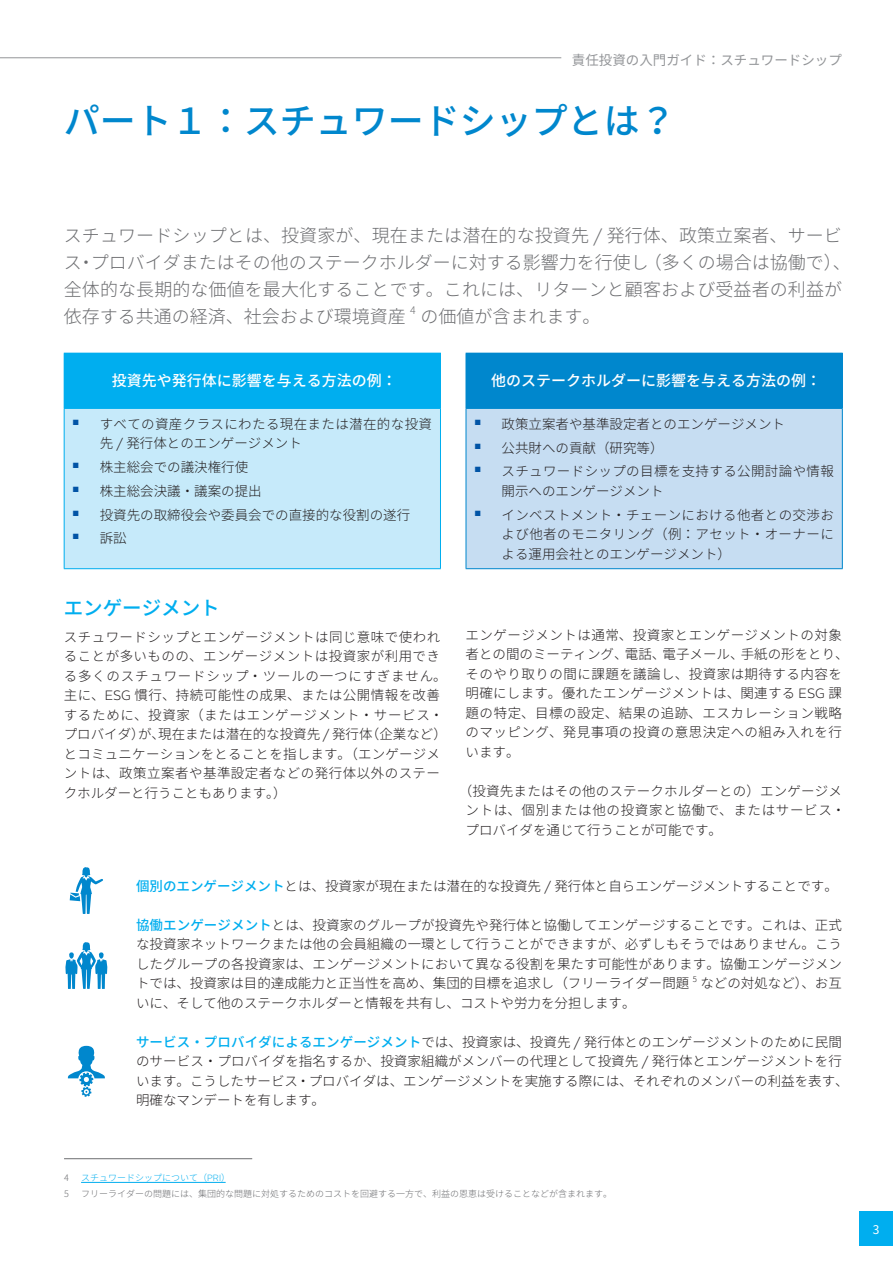
<style>
.page{position:relative;width:893px;height:1263px;background:#fff}
.page>*{position:absolute;margin:0;border:0;box-sizing:border-box;transform-origin:0 0}
.t1{font:500 36px "Noto Sans CJ Kjp";color:#0087cd}
.t2{font:500 19.5px "Noto Sans CJ Kjp";color:#00aeef}
.t3{font:300 18px/27px "Noto Sans CJ Kjp";letter-spacing:.005em;color:#6c6d70}
.t4{font:500 15px "Noto Sans CJ Kjp";color:#fff}
.t5{font:300 13.5px/19.5px "Noto Sans CJ Kjp";letter-spacing:.005em;color:#231f20;text-align:justify}
.t6{font:300 13.5px/19.5px "Noto Sans CJ Kjp";letter-spacing:.035em;color:#231f20}
.t7{font:300 13.5px/19.5px "Noto Sans CJ Kjp";letter-spacing:.025em;color:#231f20}
.t8{font:13.5px "Noto Sans CJ Kjp";color:#939598}
.t9{font:12px "Noto Sans CJ Kjp";color:#fff}
.t10{font:300 10.5px "Noto Sans CJ Kjp";color:#6c6d70}
.t11{font:300 9px "Noto Sans CJ Kjp";color:#6c6d70}
.t12{font:300 9px "Noto Sans CJ Kjp";color:#00aeef}
.t13{font:300 7.8px "Noto Sans CJ Kjp";color:#231f20}
.s1{font-family:"Alright Sans"}
.s2{font-weight:500;color:#00aeef}
</style>
<div class="page">
<div style="left:859px;top:1212px;width:34px;height:34px;background:#00aeef"></div>
<hr style="left:0;top:57px;width:561px;height:1px;background:#939598">
<div style="left:64px;top:353px;width:376px;height:55px;background:#00aeef"></div>
<div style="left:64px;top:408px;width:376px;height:161px;background:#c6eafa"></div>
<hr style="left:64px;top:409px;width:1px;height:159px;background:#00aeef">
<hr style="left:440px;top:409px;width:1px;height:159px;background:#00aeef">
<hr style="left:64px;top:568px;width:377px;height:1px;background:#00aeef">
<hr style="left:440px;top:353px;width:1px;height:55px;background:#00aeef">
<hr style="left:64px;top:408px;width:377px;height:1px;background:#00aeef">
<div style="left:466px;top:353px;width:376px;height:55px;background:#0087cd"></div>
<div style="left:466px;top:408px;width:376px;height:161px;background:#c6ddf2"></div>
<hr style="left:466px;top:409px;width:1px;height:159px;background:#0087cd">
<hr style="left:842px;top:409px;width:1px;height:159px;background:#0087cd">
<hr style="left:466px;top:568px;width:377px;height:1px;background:#0087cd">
<hr style="left:842px;top:353px;width:1px;height:55px;background:#0087cd">
<hr style="left:466px;top:408px;width:377px;height:1px;background:#0087cd">
<hr style="left:64px;top:1158px;width:188px;height:1px;background:#6c6d70">
<hr style="left:81px;top:1182px;width:145px;height:1px;background:#00aeef">
<svg style="left:70px;top:867px;width:33px;height:47px"></svg>
<svg style="left:65px;top:942px;width:42px;height:47px"></svg>
<svg style="left:68px;top:1046px;width:37px;height:51px"></svg>
<p class="t8" style="left:572px;top:52px;width:271px">責任投資の入門ガイド：スチュワードシップ</p>
<h1 class="t1" style="left:64px;top:100px;width:614px">パート１：スチュワードシップとは？</h1>
<h3 class="t3" style="left:64px;top:222px;width:789px">スチュワードシップとは、投資家が、現在または潜在的な投資先 <span class="s1">/</span> 発行体、政策立案者、サービス・プロバイダまたはその他のステークホルダーに対する影響力を行使し（多くの場合は協働で）、全体的な長期的な価値を最大化することです。これには、リターンと顧客および受益者の利益が依存する共通の経済、社会および環境資産</h3>
<p class="t10" style="left:410px;top:304px;width:7px">4</p>
<h3 class="t3" style="left:420px;top:303px;width:181px">の価値が含まれます。</h3>
<p class="t4" style="left:112px;top:372px;width:286px">投資先や発行体に影響を与える方法の例：</p>
<p class="t7" style="left:100px;top:414px;width:334px;text-indent:-27px"><sup>■</sup> すべての資産クラスにわたる現在または潜在的な投資先 <span class="s1">/</span> 発行体とのエンゲージメント</p>
<p class="t5" style="left:73px;top:458px;width:177px"><sup>■</sup> 株主総会での議決権行使</p>
<p class="t5" style="left:73px;top:481px;width:191px"><sup>■</sup> 株主総会決議・議案の提出</p>
<p class="t5" style="left:73px;top:505px;width:339px"><sup>■</sup> 投資先の取締役会や委員会での直接的な役割の遂行</p>
<p class="t5" style="left:73px;top:529px;width:56px"><sup>■</sup> 訴訟</p>
<p class="t4" style="left:491px;top:372px;width:331px">他のステークホルダーに影響を与える方法の例：</p>
<p class="t5" style="left:474px;top:414px;width:312px"><sup>■</sup> 政策立案者や基準設定者とのエンゲージメント</p>
<p class="t5" style="left:474px;top:438px;width:190px"><sup>■</sup> 公共財への貢献（研究等）</p>
<p class="t7" style="left:501px;top:462px;width:334px;text-indent:-27px"><sup>■</sup> スチュワードシップの目標を支持する公開討論や情報開示へのエンゲージメント</p>
<p class="t5" style="left:501px;top:505px;width:334px;text-indent:-27px"><sup>■</sup> インベストメント・チェーンにおける他者との交渉および他者のモニタリング（例：アセット・オーナーによる運用会社とのエンゲージメント）</p>
<h2 class="t2" style="left:64px;top:597px;width:157px">エンゲージメント</h2>
<p class="t6" style="left:64px;top:627px;width:385px">スチュワードシップとエンゲージメントは同じ意味で使われることが多いものの、エンゲージメントは投資家が利用できる多くのスチュワードシップ・ツールの一つにすぎません。主に、<span class="s1">ESG</span> 慣行、持続可能性の成果、または公開情報を改善するために、投資家（またはエンゲージメント・サービス・プロバイダ）が、現在または潜在的な投資先 <span class="s1">/</span> 発行体（企業など）とコミュニケーションをとることを指します。（エンゲージメントは、政策立案者や基準設定者などの発行体以外のステークホルダーと行うこともあります。）</p>
<p class="t6" style="left:466px;top:625px;width:385px">エンゲージメントは通常、投資家とエンゲージメントの対象者との間のミーティング、電話、電子メール、手紙の形をとり、そのやり取りの間に課題を議論し、投資家は期待する内容を明確にします。優れたエンゲージメントは、関連する <span class="s1">ESG</span> 課題の特定、目標の設定、結果の追跡、エスカレーション戦略のマッピング、発見事項の投資の意思決定への組み入れを行います。</p>
<p class="t5" style="left:466px;top:781px;width:381px;text-align:left;text-indent:-7px">（投資先またはその他のステークホルダーとの）エンゲージメントは、個別または他の投資家と協働で、またはサービス・プロバイダを通じて行うことが可能です。</p>
<p class="t5" style="left:136px;top:876px;width:703px"><span class="s2">個別のエンゲージメント</span>とは、投資家が現在または潜在的な投資先 <span class="s1">/</span> 発行体と自らエンゲージメントすることです。</p>
<p class="t5" style="left:136px;top:915px;width:707px"><span class="s2">協働エンゲージメント</span>とは、投資家のグループが投資先や発行体と協働してエンゲージすることです。これは、正式な投資家ネットワークまたは他の会員組織の一環として行うことができますが、必ずしもそうではありません。こうしたグループの各投資家は、エンゲージメントにおいて異なる役割を果たす可能性があります。協働エンゲージメントでは、投資家は目的達成能力と正当性を高め、集団的目標を追求し（フリーライダー問題</p>
<p class="t13" style="left:693px;top:974px;width:6px">5</p>
<p class="t5" style="left:700px;top:974px;width:143px">などの対処など）、お互</p>
<p class="t5" style="left:136px;top:993px;width:501px">いに、そして他のステークホルダーと情報を共有し、コストや労力を分担します。</p>
<p class="t5" style="left:136px;top:1032px;width:714px;text-align:left"><span class="s2">サービス・プロバイダによるエンゲージメント</span>では、投資家は、投資先 <span class="s1">/</span> 発行体とのエンゲージメントのために民間のサービス・プロバイダを指名するか、投資家組織がメンバーの代理として投資先 <span class="s1">/</span> 発行体とエンゲージメントを行います。こうしたサービス・プロバイダは、エンゲージメントを実施する際には、それぞれのメンバーの利益を表す、明確なマンデートを有します。</p>
<p class="t11" style="left:64px;top:1173px;width:6px">4</p>
<p class="t12" style="left:81px;top:1173px;width:151px">スチュワードシップについて（<span class="s1">PRI</span>）</p>
<p class="t11" style="left:64px;top:1189px;width:6px">5</p>
<p class="t11" style="left:81px;top:1189px;width:533px">フリーライダーの問題には、集団的な問題に対処するためのコストを回避する一方で、利益の恩恵は受けることなどが含まれます。</p>
<p class="t9" style="left:873px;top:1223px;width:8px">3</p>
</div>
